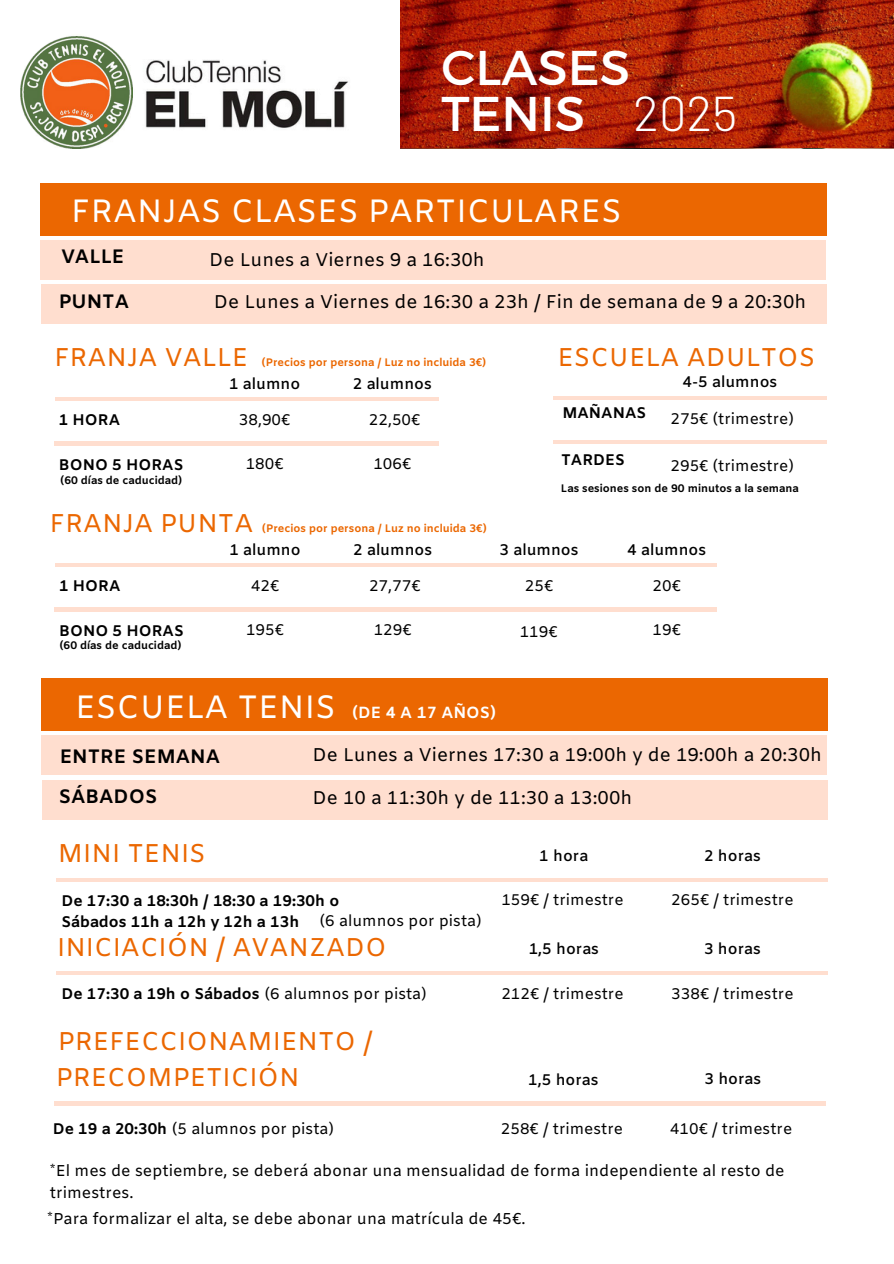
<style>
.page{position:relative;width:894px;height:1264px;background:#fff}
.page>*{position:absolute;margin:0;border:0;box-sizing:border-box;transform-origin:0 0}
.t1{font:48.75px/46.2px "Montserrat";color:#fff}
.t2{font:300 48.75px "Barlow";color:#fff}
.t3{font:32.25px "Amiko";color:#fff}
.t4{font:25.65px/36px "Amiko";color:#eb6701}
.t5{font:700 19.5px "Amiko";color:#000}
.t6{font:18.45px "Amiko";color:#000}
.t7{font:700 16.2px "Amiko";color:#fff}
.t8{font:15.75px/21.3px "Amiko";color:#000}
.t9{font:15.45px "Amiko";color:#000}
.t10{font:700 15.45px/21.3px "Amiko";color:#000}
.t11{font:600 15.45px "Amiko";color:#000}
.t12{font:700 10.95px "Amiko";color:#000}
.t13{font:700 10.95px "Amiko";color:#eb6701}
.s1{font-weight:400}
.s2{font-weight:700}
</style>
<div class="page">
<div style="left:40px;top:183px;width:786px;height:53px;background:#eb6701"></div>
<div style="left:40px;top:240px;width:785px;height:40px;background:#ffdecf"></div>
<hr style="left:55px;top:397px;width:383px;height:3px;background:#ffdecf">
<hr style="left:54px;top:442px;width:384px;height:3px;background:#ffdecf">
<img style="left:20px;top:36px;width:328px;height:92px">
<img style="left:401px;top:0;width:492px;height:147px">
<img style="left:21px;top:37px;width:111px;height:111px">
<hr style="left:56px;top:563px;width:660px;height:3px;background:#ffdecf">
<hr style="left:54px;top:608px;width:662px;height:3px;background:#ffdecf">
<div style="left:41px;top:678px;width:786px;height:53px;background:#eb6701"></div>
<hr style="left:57px;top:878px;width:770px;height:3px;background:#ffdecf">
<hr style="left:55px;top:1101px;width:770px;height:4px;background:#ffdecf">
<div style="left:41px;top:284px;width:785px;height:40px;background:#ffdecf"></div>
<hr style="left:57px;top:971px;width:770px;height:3px;background:#ffdecf">
<div style="left:41px;top:735px;width:785px;height:40px;background:#ffdecf"></div>
<div style="left:42px;top:780px;width:785px;height:40px;background:#ffdecf"></div>
<hr style="left:552px;top:396px;width:274px;height:3px;background:#ffdecf">
<hr style="left:552px;top:440px;width:274px;height:4px;background:#ffdecf">
<p class="t1" style="left:441px;top:42px;width:190px">CLASES<br>TENIS</p>
<h4 class="t2" style="left:633px;top:82px;width:105px">2025</h4>
<h6 class="t3" style="left:71px;top:192px;width:552px">FRANJAS CLASES PARTICULARES</h6>
<h4 class="t5" style="left:61px;top:245px;width:64px">VALLE</h4>
<p class="t6" style="left:209px;top:249px;width:277px">De Lunes a Viernes 9 a 16:30h</p>
<h6 class="t5" style="left:59px;top:290px;width:72px">PUNTA</h6>
<h4 class="t6" style="left:214px;top:290px;width:593px">De Lunes a Viernes de 16:30 a 23h / Fin de semana de 9 a 20:30h</h4>
<p class="t4" style="left:54px;top:341px;width:195px">FRANJA VALLE</p>
<p class="t11" style="left:229px;top:375px;width:73px">1 alumno</p>
<p class="t11" style="left:353px;top:375px;width:80px">2 alumnos</p>
<p class="t13" style="left:262px;top:356px;width:226px">(Precios por persona / Luz no incluida 3€)</p>
<p class="t10" style="left:59px;top:410px;width:63px">1 HORA</p>
<p class="t10" style="left:59px;top:455px;width:126px">BONO 5 HORAS</p>
<p class="t12" style="left:60px;top:474px;width:123px">(60 días de caducidad)</p>
<p class="t9" style="left:239px;top:410px;width:53px">38,90€</p>
<p class="t9" style="left:246px;top:455px;width:39px">180€</p>
<p class="t9" style="left:369px;top:410px;width:53px">22,50€</p>
<p class="t9" style="left:373px;top:455px;width:39px">106€</p>
<p class="t4" style="left:50px;top:507px;width:205px">FRANJA PUNTA</p>
<p class="t11" style="left:229px;top:540px;width:73px">1 alumno</p>
<p class="t11" style="left:353px;top:540px;width:80px">2 alumnos</p>
<p class="t13" style="left:262px;top:522px;width:226px">(Precios por persona / Luz no incluida 3€)</p>
<h3 class="t10" style="left:59px;top:576px;width:63px">1 HORA</h3>
<h5 class="t10" style="left:59px;top:621px;width:126px">BONO 5 HORAS</h5>
<p class="t12" style="left:60px;top:638px;width:123px">(60 días de caducidad)</p>
<h4 class="t9" style="left:251px;top:576px;width:30px">42€</h4>
<p class="t9" style="left:246px;top:621px;width:39px">195€</p>
<p class="t9" style="left:369px;top:576px;width:53px">27,77€</p>
<p class="t9" style="left:373px;top:621px;width:39px">129€</p>
<p class="t4" style="left:557px;top:341px;width:259px">ESCUELA ADULTOS</p>
<p class="t10" style="left:562px;top:403px;width:85px">MAÑANAS</p>
<p class="t11" style="left:682px;top:373px;width:96px">4-5 alumnos</p>
<p class="t9" style="left:670px;top:409px;width:125px">275€ (trimestre)</p>
<p class="t10" style="left:561px;top:450px;width:65px">TARDES</p>
<p class="t9" style="left:670px;top:457px;width:125px">295€ (trimestre)</p>
<p class="t12" style="left:561px;top:482px;width:239px">Las sesiones son de 90 minutos a la semana</p>
<p class="t11" style="left:499px;top:540px;width:80px">3 alumnos</p>
<p class="t11" style="left:627px;top:540px;width:80px">4 alumnos</p>
<p class="t9" style="left:524px;top:576px;width:30px">25€</p>
<p class="t9" style="left:519px;top:622px;width:39px">119€</p>
<p class="t9" style="left:652px;top:577px;width:30px">20€</p>
<p class="t9" style="left:652px;top:621px;width:30px">19€</p>
<p class="t3" style="left:75px;top:687px;width:262px">ESCUELA TENIS</p>
<p class="t7" style="left:352px;top:702px;width:145px">(DE 4 A 17 AÑOS)</p>
<p class="t5" style="left:60px;top:745px;width:162px">ENTRE SEMANA</p>
<p class="t5" style="left:59px;top:785px;width:100px">SÁBADOS</p>
<p class="t6" style="left:312px;top:743px;width:511px">De Lunes a Viernes 17:30 a 19:00h y de 19:00h a 20:30h</p>
<p class="t6" style="left:312px;top:786px;width:321px">De 10 a 11:30h y de 11:30 a 13:00h</p>
<p class="t4" style="left:58px;top:837px;width:149px">MINI TENIS</p>
<p class="t11" style="left:704px;top:846px;width:58px">2 horas</p>
<p class="t11" style="left:539px;top:846px;width:51px">1 hora</p>
<p class="t9" style="left:501px;top:891px;width:124px">159€ / trimestre</p>
<p class="t9" style="left:671px;top:891px;width:124px">265€ / trimestre</p>
<h6 class="t10" style="left:61px;top:891px;width:279px">De 17:30 a 18:30h / 18:30 a 19:30h o<br>Sábados 11h a 12h y 12h a 13h</h6>
<h3 class="t9" style="left:320px;top:911px;width:163px">(6 alumnos por pista)</h3>
<p class="t4" style="left:57px;top:931px;width:331px">INICIACIÓN / AVANZADO</p>
<p class="t11" style="left:704px;top:939px;width:58px">3 horas</p>
<p class="t11" style="left:528px;top:939px;width:72px">1,5 horas</p>
<p class="t10" style="left:61px;top:984px;width:366px">De 17:30 a 19h o Sábados <span class="s1">(6 alumnos por pista)</span></p>
<p class="t9" style="left:501px;top:984px;width:124px">212€ / trimestre</p>
<h6 class="t4" style="left:56px;top:1024px;width:318px">PREFECCIONAMIENTO /<br>PRECOMPETICIÓN</h6>
<h5 class="t9" style="left:53px;top:1119px;width:282px"><span class="s2">De 19 a 20:30h</span> (5 alumnos por pista)</h5>
<h5 class="t11" style="left:528px;top:1070px;width:72px">1,5 horas</h5>
<p class="t9" style="left:500px;top:1120px;width:124px">258€ / trimestre</p>
<p class="t9" style="left:671px;top:984px;width:124px">338€ / trimestre</p>
<p class="t11" style="left:704px;top:1069px;width:58px">3 horas</p>
<p class="t9" style="left:669px;top:1120px;width:124px">410€ / trimestre</p>
<h4 class="t8" style="left:50px;top:1161px;width:736px">*El mes de septiembre, se deberá abonar una mensualidad de forma independiente al resto de trimestres.</h4>
<p class="t8" style="left:47px;top:1208px;width:479px">*Para formalizar el alta, se debe abonar una matrícula de 45€.</p>
</div>
